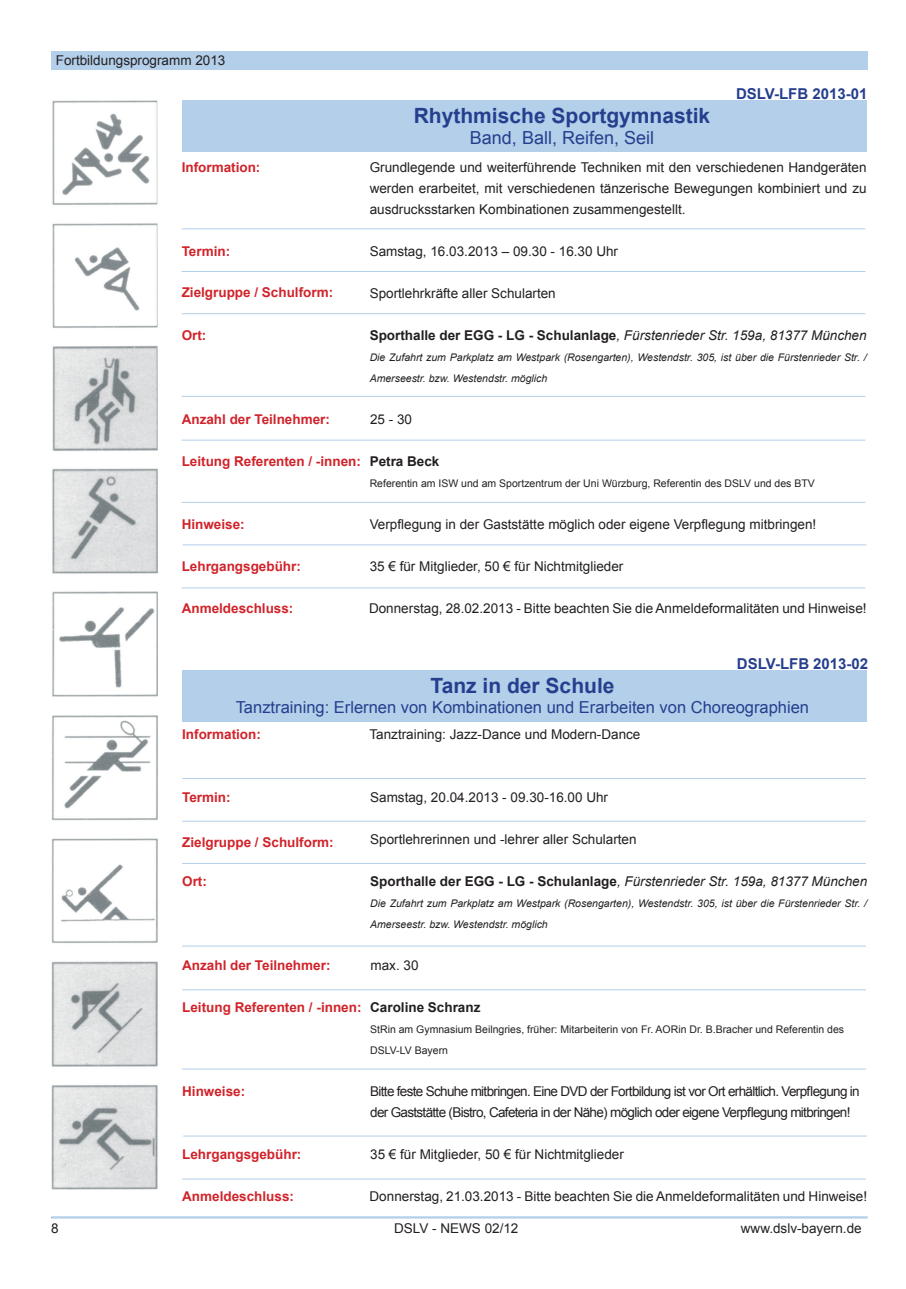
<style>
.page{position:relative;width:906px;height:1289px;background:#fff}
.page>*{position:absolute;margin:0;border:0;box-sizing:border-box;transform-origin:0 0}
.t1{font:700 21px "Arial";color:#253f8e}
.t2{font:18px "Arial";color:#253f8e}
.t3{font:16.5px "Arial";color:#253f8e}
.t4{font:700 15px "Arial";color:#253f8e}
.t5{font:13.5px/21px "Arial";color:#231f20;text-align:justify}
.t6{font:700 13.5px "Arial";color:#d1232a}
.t7{font:13.5px/21px "Arial";letter-spacing:-.05em;color:#231f20}
.t8{font:italic 13.5px "Arial";color:#231f20}
.t9{font:700 13.5px "Arial";color:#231f20}
.t10{font:italic 10.5px/21px "Arial";color:#231f20}
.t11{font:10.5px/21px "Arial";color:#231f20}
.s1{font-weight:700;font-style:normal}
</style>
<div class="page">
<div style="left:51px;top:51px;width:816px;height:18px;background:#b3cfe9"></div>
<div style="left:51px;top:1216px;width:816px;height:2px;border:2px solid #b3cfe9"></div>
<img style="left:51px;top:100px;width:107px;height:1090px">
<div style="left:182px;top:100px;width:684px;height:52px;background:#b3cfe9"></div>
<hr style="left:182px;top:228px;width:683px;height:1px;background:#b3cfe9">
<hr style="left:182px;top:271px;width:683px;height:1px;background:#b3cfe9">
<hr style="left:182px;top:313px;width:683px;height:1px;background:#b3cfe9">
<hr style="left:182px;top:396px;width:683px;height:1px;background:#b3cfe9">
<hr style="left:182px;top:440px;width:683px;height:1px;background:#b3cfe9">
<hr style="left:182px;top:502px;width:683px;height:1px;background:#b3cfe9">
<hr style="left:183px;top:544px;width:683px;height:1px;background:#b3cfe9">
<hr style="left:182px;top:587px;width:683px;height:1px;background:#b3cfe9">
<div style="left:182px;top:670px;width:685px;height:51px;background:#b3cfe9"></div>
<hr style="left:182px;top:778px;width:684px;height:1px;background:#b3cfe9">
<hr style="left:182px;top:820px;width:684px;height:1px;background:#b3cfe9">
<hr style="left:182px;top:863px;width:684px;height:1px;background:#b3cfe9">
<hr style="left:182px;top:945px;width:684px;height:1px;background:#b3cfe9">
<hr style="left:182px;top:989px;width:684px;height:1px;background:#b3cfe9">
<hr style="left:182px;top:1068px;width:684px;height:1px;background:#b3cfe9">
<hr style="left:183px;top:1135px;width:684px;height:1px;background:#b3cfe9">
<hr style="left:182px;top:1178px;width:684px;height:1px;background:#b3cfe9">
<p class="t5" style="left:56px;top:50px;width:171px">Fortbildungsprogramm 2013</p>
<p class="t4" style="left:736px;top:84px;width:133px">DSLV-LFB 2013-01</p>
<h1 class="t1" style="left:414px;top:102px;width:298px">Rhythmische Sportgymnastik</h1>
<h2 class="t2" style="left:470px;top:126px;width:186px">Band, Ball, Reifen, Seil</h2>
<p class="t6" style="left:182px;top:158px;width:80px">Information:</p>
<p class="t5" style="left:370px;top:157px;width:498px">Grundlegende und weiterführende Techniken mit den verschiedenen Handgeräten werden erarbeitet, mit verschiedenen tänzerische Bewegungen kombiniert und zu ausdrucksstarken Kombinationen zusammengestellt.</p>
<p class="t6" style="left:182px;top:242px;width:50px">Termin:</p>
<p class="t5" style="left:370px;top:241px;width:250px">Samstag, 16.03.2013 – 09.30 - 16.30 Uhr</p>
<p class="t6" style="left:182px;top:283px;width:153px">Zielgruppe / Schulform:</p>
<p class="t5" style="left:370px;top:283px;width:188px">Sportlehrkräfte aller Schularten</p>
<p class="t6" style="left:182px;top:326px;width:26px">Ort:</p>
<p class="t8" style="left:370px;top:326px;width:498px"><span class="s1">Sporthalle der EGG - LG - Schulanlage</span>, Fürstenrieder Str. 159a, 81377 München</p>
<p class="t10" style="left:370px;top:347px;width:498px">Die Zufahrt zum Parkplatz am Westpark (Rosengarten), Westendstr. 305, ist über die Fürstenrieder Str. /<br>Amerseestr. bzw. Westendstr. möglich</p>
<p class="t6" style="left:182px;top:410px;width:150px">Anzahl der Teilnehmer:</p>
<p class="t6" style="left:182px;top:452px;width:181px">Leitung Referenten / -innen:</p>
<p class="t5" style="left:370px;top:409px;width:44px">25 - 30</p>
<p class="t9" style="left:370px;top:452px;width:71px">Petra Beck</p>
<p class="t11" style="left:370px;top:473px;width:447px">Referentin am ISW und am Sportzentrum der Uni Würzburg, Referentin des DSLV und des BTV</p>
<p class="t6" style="left:182px;top:515px;width:65px">Hinweise:</p>
<p class="t6" style="left:182px;top:557px;width:121px">Lehrgangsgebühr:</p>
<p class="t6" style="left:182px;top:599px;width:113px">Anmeldeschluss:</p>
<p class="t5" style="left:370px;top:514px;width:448px">Verpflegung in der Gaststätte möglich oder eigene Verpflegung mitbringen!</p>
<p class="t5" style="left:370px;top:556px;width:255px">35 € für Mitglieder, 50 € für Nichtmitglieder</p>
<p class="t5" style="left:369px;top:598px;width:499px">Donnerstag, 28.02.2013 - Bitte beachten Sie die Anmeldeformalitäten und Hinweise!</p>
<p class="t4" style="left:737px;top:654px;width:133px">DSLV-LFB 2013-02</p>
<h1 class="t1" style="left:430px;top:671px;width:186px">Tanz in der Schule</h1>
<p class="t3" style="left:236px;top:696px;width:575px">Tanztraining: Erlernen von Kombinationen und Erarbeiten von Choreographien</p>
<p class="t6" style="left:182px;top:725px;width:80px">Information:</p>
<p class="t5" style="left:369px;top:724px;width:272px">Tanztraining: Jazz-Dance und Modern-Dance</p>
<p class="t6" style="left:182px;top:788px;width:50px">Termin:</p>
<p class="t5" style="left:370px;top:787px;width:239px">Samstag, 20.04.2013 - 09.30-16.00 Uhr</p>
<p class="t6" style="left:182px;top:833px;width:153px">Zielgruppe / Schulform:</p>
<p class="t5" style="left:370px;top:829px;width:268px">Sportlehrerinnen und -lehrer aller Schularten</p>
<p class="t6" style="left:182px;top:872px;width:26px">Ort:</p>
<p class="t8" style="left:370px;top:872px;width:498px"><span class="s1">Sporthalle der EGG - LG - Schulanlage</span>, Fürstenrieder Str. 159a, 81377 München</p>
<p class="t10" style="left:370px;top:893px;width:498px">Die Zufahrt zum Parkplatz am Westpark (Rosengarten), Westendstr. 305, ist über die Fürstenrieder Str. /<br>Amerseestr. bzw. Westendstr. möglich</p>
<p class="t6" style="left:182px;top:956px;width:150px">Anzahl der Teilnehmer:</p>
<p class="t6" style="left:182px;top:998px;width:181px">Leitung Referenten / -innen:</p>
<p class="t5" style="left:370px;top:955px;width:50px">max. 30</p>
<p class="t9" style="left:370px;top:998px;width:112px">Caroline Schranz</p>
<p class="t11" style="left:370px;top:1019px;width:475px">StRin am Gymnasium Beilngries, früher: Mitarbeiterin von Fr. AORin Dr. B.Bracher und Referentin des<br>DSLV-LV Bayern</p>
<p class="t6" style="left:182px;top:1082px;width:65px">Hinweise:</p>
<p class="t6" style="left:182px;top:1145px;width:121px">Lehrgangsgebühr:</p>
<p class="t6" style="left:182px;top:1187px;width:113px">Anmeldeschluss:</p>
<p class="t7" style="left:370px;top:1081px;width:491px">Bitte feste Schuhe mitbringen. Eine DVD der Fortbildung ist vor Ort erhältlich. Verpflegung in der Gaststätte (Bistro, Cafeteria in der Nähe) möglich oder eigene Verpflegung mitbringen!</p>
<p class="t5" style="left:370px;top:1144px;width:255px">35 € für Mitglieder, 50 € für Nichtmitglieder</p>
<p class="t5" style="left:369px;top:1186px;width:499px">Donnerstag, 21.03.2013 - Bitte beachten Sie die Anmeldeformalitäten und Hinweise!</p>
<p class="t5" style="left:51px;top:1217px;width:9px">8</p>
<p class="t5" style="left:394px;top:1218px;width:126px">DSLV - NEWS 02/12</p>
<p class="t5" style="left:741px;top:1217px;width:122px">www.dslv-bayern.de</p>
</div>
